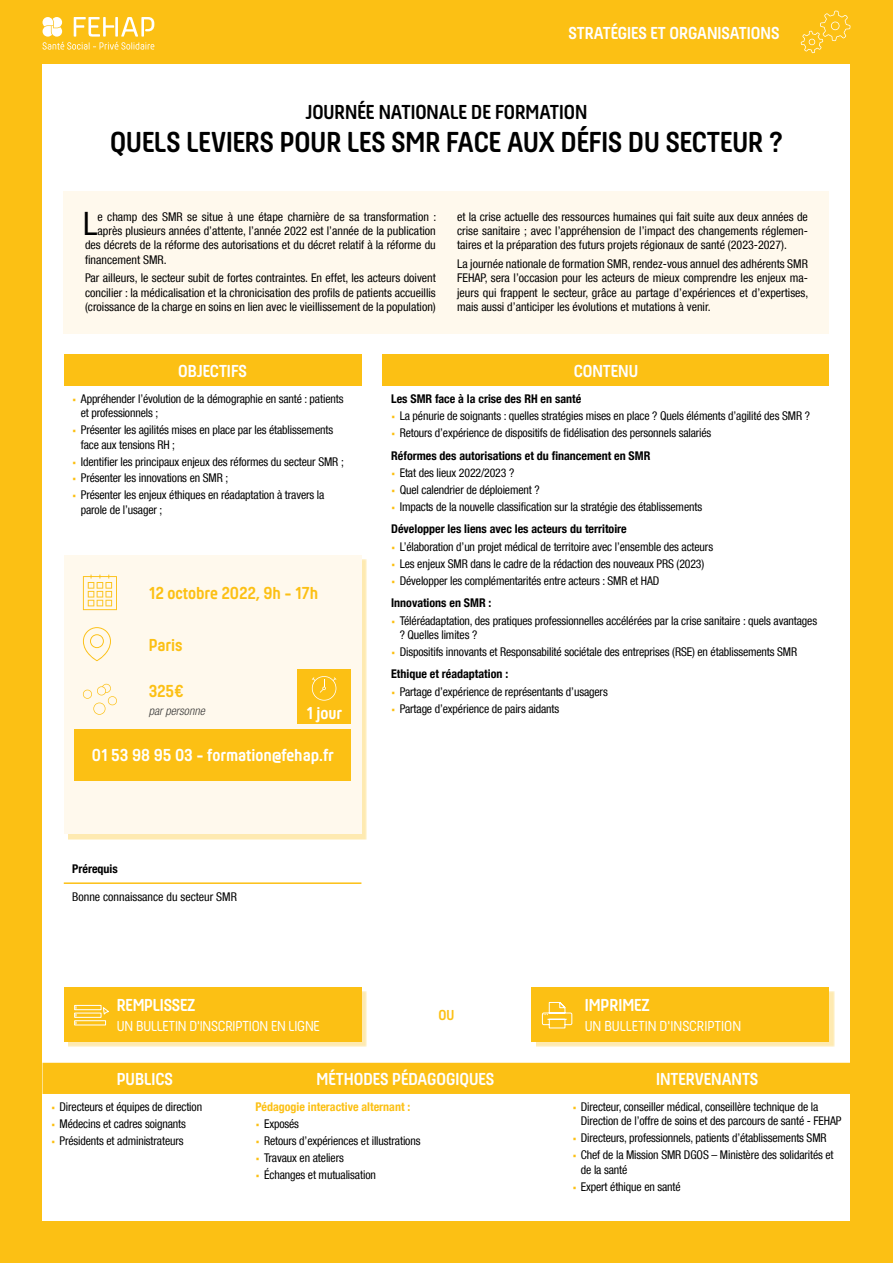
<style>
.page{position:relative;width:893px;height:1263px;background:#fcc014}
.page>*{position:absolute;margin:0;border:0;box-sizing:border-box;transform-origin:0 0}
.Chapeau{font:condensed 32.1px "Helvetica Neue LT Com";color:#000}
.T1A{font:700 30px "Hansom FY";color:#000}
.T1A-2{font:700 21px "Hansom FY";color:#000}
.T2_blanc{font:700 18px "Hansom FY";color:#fff}
.phat{font:700 18px "Hansom FY";color:#fcc014}
.t1{font:15px "Hansom FY";letter-spacing:-.01em;color:#fff}
.t2{font:700 15px "Hansom FY";color:#fcc014}
.Corps_Standard{font:condensed 12px/14.4px "Helvetica Neue LT Com";letter-spacing:-.01em;color:#000}
.Chapeau-2{font:condensed 12px "Helvetica Neue LT Com";color:#000}
.Intertitre{font:700 condensed 12px "Helvetica Neue LT Com";color:#000}
.Intertitre-2{font:700 condensed 12px "Helvetica Neue LT Com";color:#fcc014}
.light{font:italic 300 condensed 12px "Helvetica Neue LT Com";color:#3c3c3b}
.s1{font-family:"Acumin Variable Concept";font-stretch:normal;color:#fcc014}
</style>
<div class="page">
<div style="left:43px;top:64px;width:807px;height:1156px;background:#fff"></div>
<svg style="left:801px;top:11px;width:49px;height:42px"></svg>
<svg style="left:43px;top:17px;width:111px;height:33px"></svg>
<div style="left:64px;top:191px;width:765px;height:142px;background:#fff9ed"></div>
<div style="left:43px;top:1063px;width:807px;height:31px;background:#fcc014"></div>
<div style="left:383px;top:355px;width:446px;height:31px;background:#fcc014"></div>
<div style="left:64px;top:355px;width:297px;height:31px;background:#fcc014"></div>
<div style="left:68px;top:560px;width:298px;height:280px;background:#fcc014;opacity:.33"></div>
<div style="left:64px;top:555px;width:297px;height:279px;background:#fff9ed"></div>
<div style="left:74px;top:729px;width:277px;height:51px;background:#fcc014"></div>
<svg style="left:83px;top:575px;width:34px;height:35px"></svg>
<svg style="left:83px;top:627px;width:28px;height:34px"></svg>
<svg style="left:83px;top:684px;width:34px;height:31px"></svg>
<div style="left:297px;top:669px;width:54px;height:54px;background:#fcc014"></div>
<svg style="left:312px;top:676px;width:24px;height:25px"></svg>
<hr style="left:64px;top:882px;width:297px;height:2px;background:#fcc014">
<div style="left:68px;top:991px;width:298px;height:55px;background:#fcc014;opacity:.33"></div>
<div style="left:64px;top:987px;width:297px;height:54px;background:#fcc014"></div>
<svg style="left:74px;top:1005px;width:35px;height:19px"></svg>
<div style="left:536px;top:991px;width:298px;height:55px;background:#fcc014;opacity:.33"></div>
<div style="left:531px;top:987px;width:298px;height:54px;background:#fcc014"></div>
<svg style="left:542px;top:1002px;width:30px;height:26px"></svg>
<h3 class="T2_blanc" style="left:569px;top:22px;width:212px">STRATÉGIES ET ORGANISATIONS</h3>
<p class="T1A-2" style="left:305px;top:100px;width:283px">JOURNÉE NATIONALE DE FORMATION</p>
<p class="T1A" style="left:110px;top:124px;width:674px">QUELS LEVIERS POUR LES SMR FACE AUX DÉFIS DU SECTEUR ?</p>
<p class="Chapeau" style="left:83px;top:205px;width:16px">L</p>
<p class="Chapeau-2" style="left:97px;top:209px;width:340px">e champ des SMR se situe à une étape charnière de sa transformation :</p>
<p class="Chapeau-2" style="left:97px;top:224px;width:340px">après plusieurs années d’attente, l’année 2022 est l’année de la publication</p>
<p class="Chapeau-2" style="left:85px;top:238px;width:352px">des décrets de la réforme des autorisations et du décret relatif à la réforme du</p>
<p class="Chapeau-2" style="left:85px;top:252px;width:83px">financement SMR.</p>
<p class="Corps_Standard" style="left:85px;top:271px;width:352px;text-align:justify">Par ailleurs, le secteur subit de fortes contraintes. En effet, les acteurs doivent concilier : la médicalisation et la chronicisation des profils de patients accueillis (croissance de la charge en soins en lien avec le vieillissement de la population)</p>
<p class="Corps_Standard" style="left:457px;top:209px;width:352px;text-align:justify">et la crise actuelle des ressources humaines qui fait suite aux deux années de crise sanitaire ; avec l’appréhension de l’impact des changements réglemen&shy;taires et la préparation des futurs projets régionaux de santé (2023-2027).</p>
<p class="Corps_Standard" style="left:457px;top:256px;width:353px;text-align:justify">La journée nationale de formation SMR, rendez-vous annuel des adhérents SMR FEHAP, sera l’occasion pour les acteurs de mieux comprendre les enjeux ma&shy;jeurs qui frappent le secteur, grâce au partage d’expériences et d’expertises, mais aussi d’anticiper les évolutions et mutations à venir.</p>
<p class="T2_blanc" style="left:178px;top:360px;width:70px">OBJECTIFS</p>
<p class="Corps_Standard" style="left:81px;top:391px;width:264px;text-indent:-9px"><span class="s1">•</span> Appréhender l’évolution de la démographie en santé : patients et professionnels ;</p>
<p class="Corps_Standard" style="left:81px;top:423px;width:254px;text-indent:-9px"><span class="s1">•</span> Présenter les agilités mises en place par les établissements face aux tensions RH ;</p>
<p class="Corps_Standard" style="left:72px;top:454px;width:273px"><span class="s1">•</span> Identifier les principaux enjeux des réformes du secteur SMR ;</p>
<p class="Corps_Standard" style="left:72px;top:471px;width:157px"><span class="s1">•</span> Présenter les innovations en SMR ;</p>
<p class="Corps_Standard" style="left:81px;top:488px;width:245px;text-indent:-9px"><span class="s1">•</span> Présenter les enjeux éthiques en réadaptation à travers la parole de l’usager ;</p>
<p class="phat" style="left:149px;top:583px;width:171px">12 octobre 2022, 9h - 17h</p>
<p class="phat" style="left:149px;top:634px;width:35px">Paris</p>
<p class="phat" style="left:149px;top:680px;width:36px">325€</p>
<p class="light" style="left:149px;top:704px;width:57px">par personne</p>
<p class="T2_blanc" style="left:92px;top:745px;width:243px">01 53 98 95 03 - formation@fehap.fr</p>
<p class="T2_blanc" style="left:306px;top:703px;width:37px">1 jour</p>
<p class="Intertitre" style="left:72px;top:861px;width:47px">Prérequis</p>
<p class="Corps_Standard" style="left:72px;top:889px;width:166px">Bonne connaissance du secteur SMR</p>
<p class="T2_blanc" style="left:117px;top:995px;width:80px">REMPLISSEZ</p>
<p class="t1" style="left:117px;top:1017px;width:204px">UN BULLETIN D'INSCRIPTION EN LIGNE</p>
<p class="T2_blanc" style="left:574px;top:360px;width:66px">CONTENU</p>
<p class="Intertitre" style="left:391px;top:391px;width:192px">Les SMR face à la crise des RH en santé</p>
<p class="Corps_Standard" style="left:391px;top:409px;width:420px"><span class="s1">•</span> La pénurie de soignants : quelles stratégies mises en place ? Quels éléments d’agilité des SMR ?</p>
<p class="Corps_Standard" style="left:391px;top:426px;width:322px"><span class="s1">•</span> Retours d’expérience de dispositifs de fidélisation des personnels salariés</p>
<p class="Intertitre" style="left:391px;top:448px;width:261px">Réformes des autorisations et du financement en SMR</p>
<p class="Corps_Standard" style="left:391px;top:465px;width:125px"><span class="s1">•</span> Etat des lieux 2022/2023 ?</p>
<p class="Corps_Standard" style="left:391px;top:482px;width:150px"><span class="s1">•</span> Quel calendrier de déploiement ?</p>
<p class="Corps_Standard" style="left:391px;top:499px;width:312px"><span class="s1">•</span> Impacts de la nouvelle classification sur la stratégie des établissements</p>
<p class="Intertitre" style="left:391px;top:522px;width:237px">Développer les liens avec les acteurs du territoire</p>
<p class="Corps_Standard" style="left:391px;top:539px;width:323px"><span class="s1">•</span> L’élaboration d’un projet médical de territoire avec l’ensemble des acteurs</p>
<p class="Corps_Standard" style="left:391px;top:556px;width:315px"><span class="s1">•</span> Les enjeux SMR dans le cadre de la rédaction des nouveaux PRS (2023)</p>
<p class="Corps_Standard" style="left:391px;top:573px;width:270px"><span class="s1">•</span> Développer les complémentarités entre acteurs : SMR et HAD</p>
<p class="Intertitre" style="left:391px;top:596px;width:102px">Innovations en SMR :</p>
<p class="Corps_Standard" style="left:400px;top:613px;width:419px;text-indent:-9px"><span class="s1">•</span> Téléréadaptation, des pratiques professionnelles accélérées par la crise sanitaire : quels avantages ? Quelles limites ?</p>
<p class="Corps_Standard" style="left:391px;top:644px;width:408px"><span class="s1">•</span> Dispositifs innovants et Responsabilité sociétale des entreprises (RSE) en établissements SMR</p>
<p class="Intertitre" style="left:391px;top:667px;width:118px">Ethique et réadaptation :</p>
<p class="Corps_Standard" style="left:391px;top:684px;width:218px"><span class="s1">•</span> Partage d’expérience de représentants d’usagers</p>
<p class="Corps_Standard" style="left:391px;top:701px;width:170px"><span class="s1">•</span> Partage d’expérience de pairs aidants</p>
<p class="t2" style="left:439px;top:1006px;width:17px">OU</p>
<p class="T2_blanc" style="left:585px;top:995px;width:67px">IMPRIMEZ</p>
<p class="t1" style="left:585px;top:1017px;width:158px">UN BULLETIN D'INSCRIPTION</p>
<p class="T2_blanc" style="left:117px;top:1069px;width:58px">PUBLICS</p>
<p class="T2_blanc" style="left:317px;top:1069px;width:179px">MÉTHODES PÉDAGOGIQUES</p>
<p class="T2_blanc" style="left:656px;top:1069px;width:104px">INTERVENANTS</p>
<p class="Corps_Standard" style="left:51px;top:1099px;width:153px"><span class="s1">•</span> Directeurs et équipes de direction</p>
<p class="Corps_Standard" style="left:51px;top:1116px;width:136px"><span class="s1">•</span> Médecins et cadres soignants</p>
<p class="Corps_Standard" style="left:51px;top:1133px;width:134px"><span class="s1">•</span> Présidents et administrateurs</p>
<p class="Intertitre-2" style="left:256px;top:1099px;width:156px">Pédagogie interactive alternant :</p>
<p class="Corps_Standard" style="left:256px;top:1117px;width:45px"><span class="s1">•</span> Exposés</p>
<p class="Corps_Standard" style="left:256px;top:1134px;width:166px"><span class="s1">•</span> Retours d’expériences et illustrations</p>
<p class="Corps_Standard" style="left:256px;top:1151px;width:90px"><span class="s1">•</span> Travaux en ateliers</p>
<p class="Corps_Standard" style="left:256px;top:1168px;width:122px"><span class="s1">•</span> Échanges et mutualisation</p>
<p class="Corps_Standard" style="left:581px;top:1099px;width:262px;text-indent:-9px"><span class="s1">•</span> Directeur, conseiller médical, conseillère technique de la<br>Direction de l’offre de soins et des parcours de santé - FEHAP</p>
<p class="Corps_Standard" style="left:572px;top:1131px;width:256px"><span class="s1">•</span> Directeurs, professionnels, patients d’établissements SMR</p>
<p class="Corps_Standard" style="left:581px;top:1148px;width:254px;text-indent:-9px"><span class="s1">•</span> Chef de la Mission SMR DGOS – Ministère des solidarités et de la santé</p>
<p class="Corps_Standard" style="left:572px;top:1179px;width:110px"><span class="s1">•</span> Expert éthique en santé</p>
</div>
